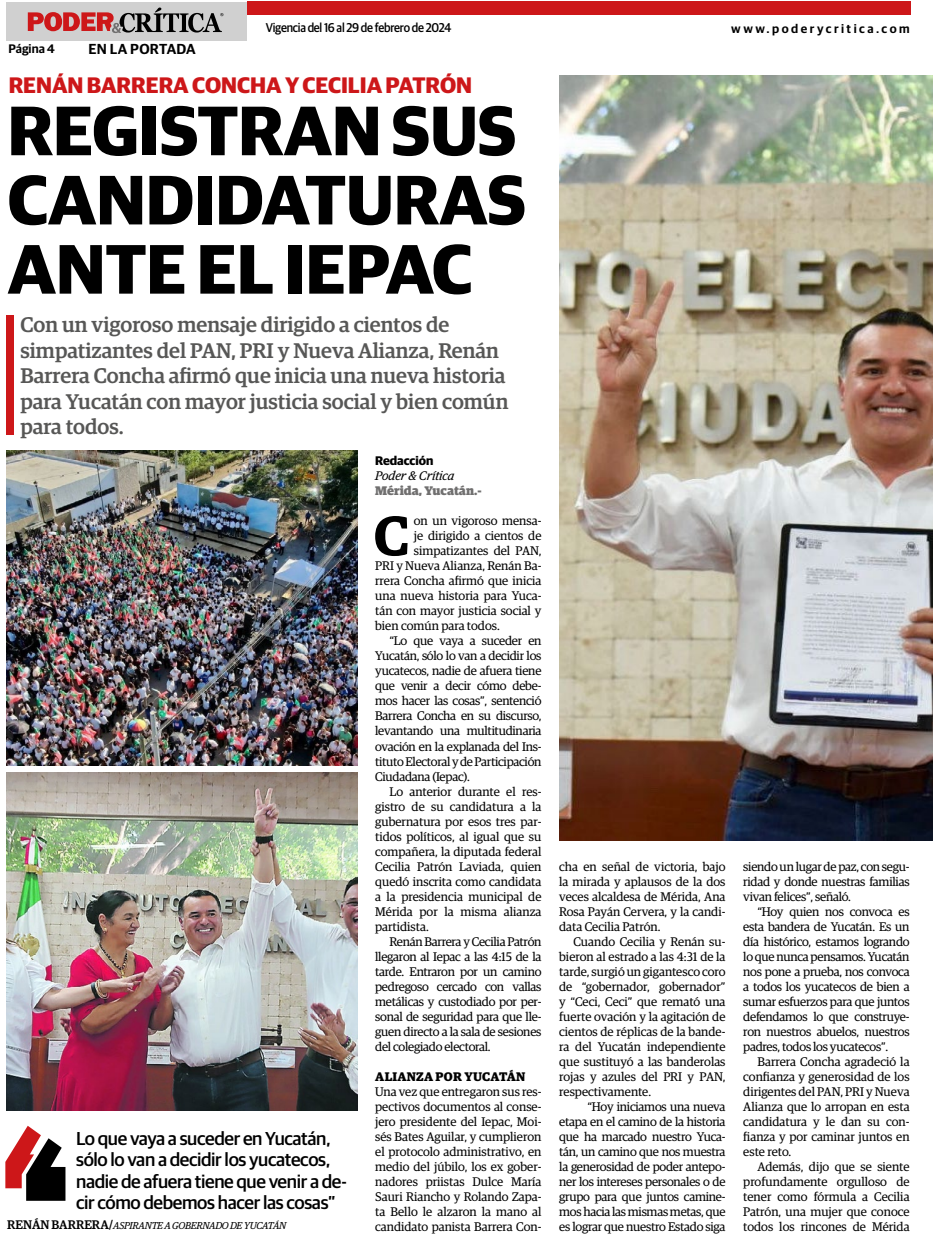
<style>
.page{position:relative;width:933px;height:1241px;background:#fff}
.page>*{position:absolute;margin:0;border:0;box-sizing:border-box;transform-origin:0 0}
.t1{font:700 70px/69.1px "Guardian Sans";color:#000}
.t2{font:600 55.75px "Guardian Egyp";color:#000}
.t3{font:700 22.5px "Guardian Sans";color:#cd1719}
.t4{font:500 21.25px/25.5px "Guardian Egyp";color:#575756}
.t5{font:500 18.75px/21.5px "Guardian Sans";letter-spacing:-.02em;color:#000}
.t6{font:600 14.5px "Guardian Sans";letter-spacing:.02em;color:#000}
.t7{font:500 12.75px "Guardian Sans";letter-spacing:-.02em;color:#000;scale:.91 1}
.t8{font:12.5px/15px "Guardian Egyp";letter-spacing:-.01em;color:#000;text-align:justify}
.t9{font:700 12.5px "Guardian Egyp";letter-spacing:.02em;color:#000}
.t10{font:900 12.5px "Guardian Egyp";color:#706f6f}
.t11{font:italic 12.5px "Guardian Egyp";color:#000}
.t12{font:700 12.5px "Guardian Sans";color:#000}
.t13{font:600 12.38px "Guardian Sans";letter-spacing:.2em;color:#000}
.t14{font:italic 10px "Guardian Egyp";letter-spacing:-.02em;color:#000}
.s1{font-weight:500;font-style:normal;font-size:12.5px}
</style>
<div class="page">
<div style="left:7px;top:2px;width:240px;height:39px;background:#d0d0d0"></div>
<div style="left:247px;top:2px;width:664px;height:13px;background:#cd1719"></div>
<svg style="left:28px;top:8px;width:195px;height:25px"></svg>
<div style="left:7px;top:315px;width:7px;height:120px;background:#cd1719"></div>
<svg style="left:5px;top:1125px;width:60px;height:75px"></svg>
<img style="left:7px;top:772px;width:350px;height:338px">
<img style="left:559px;top:75px;width:374px;height:765px">
<img style="left:7px;top:450px;width:350px;height:315px">
<p class="t13" style="left:9px;top:40px;width:48px">Página 4</p>
<p class="t6" style="left:88px;top:39px;width:109px">EN LA PORTADA</p>
<p class="t7" style="left:266px;top:18px;width:205px">Vigencia del 16 al 29 de febrero de 2024</p>
<h3 class="t3" style="left:9px;top:68px;width:465px">RENÁN BARRERA CONCHA Y CECILIA PATRÓN</h3>
<h1 class="t1" style="left:8px;top:90px;width:520px">REGISTRAN SUS<br>CANDIDATURAS<br>ANTE EL IEPAC</h1>
<h3 class="t4" style="left:20px;top:310px;width:489px">Con un vigoroso mensaje dirigido a cientos de simpatizantes del PAN, PRI y Nueva Alianza, Renán Barrera Concha afirmó que inicia una nueva historia para Yucatán con mayor justicia social y bien común para todos.</h3>
<h3 class="t5" style="left:76px;top:1125px;width:273px">Lo que vaya a suceder en Yucatán, sólo lo van a decidir los yucatecos, nadie de afuera tiene que venir a de&shy;cir cómo debemos hacer las cosas”</h3>
<p class="t14" style="left:7px;top:1218px;width:280px"><span class="s1">RENÁN BARRERA/</span>ASPIRANTE A GOBERNADO DE YUCATÁN</p>
<p class="t12" style="left:375px;top:451px;width:60px">Redacción</p>
<p class="t11" style="left:375px;top:467px;width:81px">Poder &amp; Crítica</p>
<p class="t10" style="left:375px;top:481px;width:108px">Mérida, Yucatán.-</p>
<h2 class="t2" style="left:374px;top:494px;width:37px">C</h2>
<p class="t8" style="left:414px;top:512px;width:129px">on un vigoroso mensa-</p>
<p class="t8" style="left:414px;top:527px;width:129px">je dirigido a cientos de</p>
<p class="t8" style="left:414px;top:542px;width:129px">simpatizantes del PAN,</p>
<p class="t8" style="left:375px;top:557px;width:168px">PRI y Nueva Alianza, Renán Ba-</p>
<p class="t8" style="left:375px;top:572px;width:168px">rrera Concha afirmó que inicia</p>
<p class="t8" style="left:375px;top:587px;width:168px">una nueva historia para Yuca-</p>
<p class="t8" style="left:375px;top:602px;width:168px">tán con mayor justicia social y</p>
<p class="t8" style="left:375px;top:617px;width:126px">bien común para todos.</p>
<p class="t8" style="left:389px;top:632px;width:154px">“Lo que vaya a suceder en</p>
<p class="t8" style="left:375px;top:647px;width:168px">Yucatán, sólo lo van a decidir los</p>
<p class="t8" style="left:375px;top:662px;width:168px">yucatecos, nadie de afuera tiene</p>
<p class="t8" style="left:375px;top:677px;width:168px">que venir a decir cómo debe-</p>
<p class="t8" style="left:375px;top:692px;width:168px">mos hacer las cosas”, sentenció</p>
<p class="t8" style="left:375px;top:707px;width:168px">Barrera Concha en su discurso,</p>
<p class="t8" style="left:375px;top:722px;width:168px">levantando una multitudinaria</p>
<p class="t8" style="left:375px;top:737px;width:168px">ovación en la explanada del Ins-</p>
<p class="t8" style="left:375px;top:752px;width:168px">tituto Electoral y de Participación</p>
<p class="t8" style="left:375px;top:767px;width:96px">Ciudadana (Iepac).</p>
<p class="t8" style="left:389px;top:782px;width:154px">Lo anterior durante el res-</p>
<p class="t8" style="left:375px;top:797px;width:168px">gistro de su candidatura a la</p>
<p class="t8" style="left:375px;top:812px;width:168px">gubernatura por esos tres par-</p>
<p class="t8" style="left:375px;top:827px;width:168px">tidos políticos, al igual que su</p>
<p class="t8" style="left:375px;top:842px;width:168px">compañera, la diputada federal</p>
<p class="t8" style="left:375px;top:857px;width:168px">Cecilia Patrón Laviada, quien</p>
<p class="t8" style="left:375px;top:872px;width:168px">quedó inscrita como candidata</p>
<p class="t8" style="left:375px;top:887px;width:168px">a la presidencia municipal de</p>
<p class="t8" style="left:375px;top:902px;width:168px">Mérida por la misma alianza</p>
<p class="t8" style="left:375px;top:917px;width:55px">partidista.</p>
<p class="t8" style="left:389px;top:932px;width:154px">Renán Barrera y Cecilia Patrón</p>
<p class="t8" style="left:375px;top:947px;width:168px">llegaron al Iepac a las 4:15 de la</p>
<p class="t8" style="left:375px;top:962px;width:168px">tarde. Entraron por un camino</p>
<p class="t8" style="left:375px;top:977px;width:168px">pedregoso cercado con vallas</p>
<p class="t8" style="left:375px;top:992px;width:168px">metálicas y custodiado por per-</p>
<p class="t8" style="left:375px;top:1007px;width:168px">sonal de seguridad para que lle-</p>
<p class="t8" style="left:375px;top:1022px;width:168px">guen directo a la sala de sesiones</p>
<p class="t8" style="left:375px;top:1037px;width:117px">del colegiado electoral.</p>
<p class="t9" style="left:375px;top:1066px;width:151px">ALIANZA POR YUCATÁN</p>
<p class="t8" style="left:375px;top:1082px;width:168px">Una vez que entregaron sus res&shy;pectivos documentos al conse&shy;jero presidente del Iepac, Moi&shy;sés Bates Aguilar, y cumplieron el protocolo administrativo, en medio del júbilo, los ex gober&shy;nadores priistas Dulce María Sauri Riancho y Rolando Zapa&shy;ta Bello le alzaron la mano al candidato panista Barrera Con-</p>
<p class="t13" style="left:731px;top:19px;width:180px">www.poderycritica.com</p>
<p class="t8" style="left:559px;top:857px;width:168px">cha en señal de victoria, bajo la mirada y aplausos de la dos veces alcaldesa de Mérida, Ana Rosa Payán Cervera, y la candi&shy;data Cecilia Patrón.</p>
<p class="t8" style="left:559px;top:932px;width:168px;text-indent:14px">Cuando Cecilia y Renán su&shy;bieron al estrado a las 4:31 de la tarde, surgió un gigantesco coro de “gobernador, gobernador” y “Ceci, Ceci” que remató una fuerte ovación y la agitación de cientos de réplicas de la bande&shy;ra del Yucatán independiente que sustituyó a las banderolas rojas y azules del PRI y PAN, respectivamente.</p>
<p class="t8" style="left:559px;top:1097px;width:168px;text-indent:28px">“Hoy iniciamos una nueva etapa en el camino de la historia que ha marcado nuestro Yuca&shy;tán, un camino que nos muestra la generosidad de poder antepo&shy;ner los intereses personales o de grupo para que juntos camine&shy;mos hacia las mismas metas, que es lograr que nuestro Estado siga</p>
<p class="t8" style="left:743px;top:857px;width:168px">siendo un lugar de paz, con segu&shy;ridad y donde nuestras familias vivan felices”, señaló.</p>
<p class="t8" style="left:743px;top:902px;width:168px;text-indent:14px">“Hoy quien nos convoca es esta bandera de Yucatán. Es un día histórico, estamos logrando lo que nunca pensamos. Yucatán nos pone a prueba, nos convoca a todos los yucatecos de bien a sumar esfuerzos para que juntos defendamos lo que construye&shy;ron nuestros abuelos, nuestros padres, todos los yucatecos”.</p>
<p class="t8" style="left:743px;top:1052px;width:168px;text-indent:14px">Barrera Concha agradeció la confianza y generosidad de los dirigentes del PAN, PRI y Nueva Alianza que lo arropan en esta candidatura y le dan su con&shy;fianza y por caminar juntos en este reto.</p>
<p class="t8" style="left:743px;top:1157px;width:168px;text-indent:14px">Además, dijo que se siente profundamente orgulloso de tener como fórmula a Cecilia Patrón, una mujer que conoce todos los rincones de Mérida</p>
</div>
